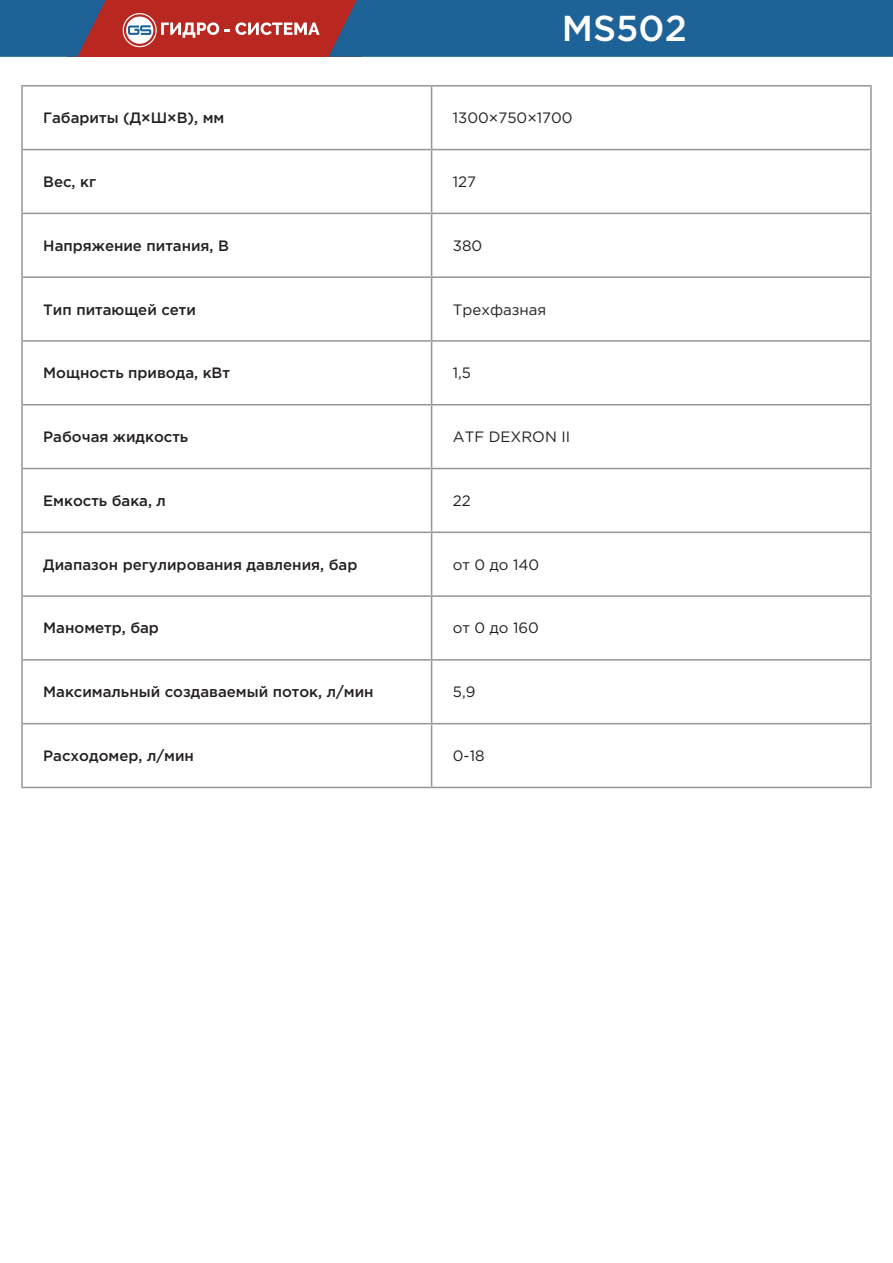
<style>
.page{position:relative;width:893px;height:1263px;background:#fff}
.page>*{position:absolute;margin:0;border:0;box-sizing:border-box;transform-origin:0 0}
.t1{font:500 36px "Gotham Pro";color:#fff}
.левый_столбец{font:500 15px "Gotham Pro";color:#231f20}
.Правый_абзац{font:15px "Gotham Pro";color:#231f20}
</style>
<div class="page">
<div style="left:68px;top:0;width:294px;height:57px;background:#b92820"></div>
<div style="left:329px;top:0;width:564px;height:57px;background:#1e6398"></div>
<svg style="left:0;top:0;width:106px;height:57px;background:#335b87"></svg>
<svg style="left:123px;top:13px;width:34px;height:34px"></svg>
<svg style="left:124px;top:14px;width:95px;height:32px"></svg>
<svg style="left:225px;top:22px;width:95px;height:13px"></svg>
<hr style="left:21px;top:85px;width:411px;height:2px;background:#939598">
<hr style="left:21px;top:87px;width:2px;height:62px;background:#939598">
<hr style="left:432px;top:85px;width:440px;height:2px;background:#939598">
<hr style="left:431px;top:87px;width:1px;height:62px;background:#939598">
<hr style="left:870px;top:87px;width:2px;height:62px;background:#939598">
<hr style="left:21px;top:149px;width:411px;height:1px;background:#939598">
<hr style="left:21px;top:150px;width:2px;height:63px;background:#939598">
<hr style="left:432px;top:149px;width:440px;height:1px;background:#939598">
<hr style="left:431px;top:150px;width:1px;height:63px;background:#939598">
<hr style="left:870px;top:150px;width:2px;height:63px;background:#939598">
<hr style="left:21px;top:213px;width:411px;height:1px;background:#939598">
<hr style="left:21px;top:214px;width:2px;height:62px;background:#939598">
<hr style="left:432px;top:213px;width:440px;height:1px;background:#939598">
<hr style="left:431px;top:214px;width:1px;height:62px;background:#939598">
<hr style="left:870px;top:214px;width:2px;height:62px;background:#939598">
<hr style="left:21px;top:276px;width:411px;height:2px;background:#939598">
<hr style="left:21px;top:278px;width:2px;height:62px;background:#939598">
<hr style="left:432px;top:276px;width:440px;height:2px;background:#939598">
<hr style="left:431px;top:278px;width:1px;height:62px;background:#939598">
<hr style="left:870px;top:278px;width:2px;height:62px;background:#939598">
<hr style="left:21px;top:340px;width:411px;height:2px;background:#939598">
<hr style="left:21px;top:342px;width:2px;height:62px;background:#939598">
<hr style="left:432px;top:340px;width:440px;height:2px;background:#939598">
<hr style="left:431px;top:342px;width:1px;height:62px;background:#939598">
<hr style="left:870px;top:342px;width:2px;height:62px;background:#939598">
<hr style="left:21px;top:404px;width:411px;height:1px;background:#939598">
<hr style="left:21px;top:405px;width:2px;height:63px;background:#939598">
<hr style="left:432px;top:404px;width:440px;height:1px;background:#939598">
<hr style="left:431px;top:405px;width:1px;height:63px;background:#939598">
<hr style="left:870px;top:405px;width:2px;height:63px;background:#939598">
<hr style="left:21px;top:468px;width:411px;height:1px;background:#939598">
<hr style="left:21px;top:469px;width:2px;height:62px;background:#939598">
<hr style="left:432px;top:468px;width:440px;height:1px;background:#939598">
<hr style="left:431px;top:469px;width:1px;height:62px;background:#939598">
<hr style="left:870px;top:469px;width:2px;height:62px;background:#939598">
<hr style="left:21px;top:531px;width:411px;height:2px;background:#939598">
<hr style="left:21px;top:533px;width:2px;height:62px;background:#939598">
<hr style="left:432px;top:531px;width:440px;height:2px;background:#939598">
<hr style="left:431px;top:533px;width:1px;height:62px;background:#939598">
<hr style="left:870px;top:533px;width:2px;height:62px;background:#939598">
<hr style="left:21px;top:595px;width:411px;height:2px;background:#939598">
<hr style="left:21px;top:597px;width:2px;height:62px;background:#939598">
<hr style="left:432px;top:595px;width:440px;height:2px;background:#939598">
<hr style="left:431px;top:597px;width:1px;height:62px;background:#939598">
<hr style="left:870px;top:597px;width:2px;height:62px;background:#939598">
<hr style="left:21px;top:659px;width:411px;height:2px;background:#939598">
<hr style="left:21px;top:661px;width:2px;height:62px;background:#939598">
<hr style="left:432px;top:659px;width:440px;height:2px;background:#939598">
<hr style="left:431px;top:661px;width:1px;height:62px;background:#939598">
<hr style="left:870px;top:661px;width:2px;height:62px;background:#939598">
<hr style="left:21px;top:723px;width:411px;height:1px;background:#939598">
<hr style="left:21px;top:724px;width:2px;height:63px;background:#939598">
<hr style="left:432px;top:723px;width:440px;height:1px;background:#939598">
<hr style="left:431px;top:724px;width:1px;height:63px;background:#939598">
<hr style="left:870px;top:724px;width:2px;height:63px;background:#939598">
<hr style="left:21px;top:787px;width:411px;height:1px;background:#939598">
<hr style="left:432px;top:787px;width:440px;height:1px;background:#939598">
<p class="t1" style="left:562px;top:8px;width:126px">MS502</p>
<p class="левый_столбец" style="left:43px;top:109px;width:183px">Габариты (Д×Ш×В), мм</p>
<p class="Правый_абзац" style="left:453px;top:110px;width:121px">1300×750×1700</p>
<p class="левый_столбец" style="left:43px;top:173px;width:54px">Вес, кг</p>
<p class="Правый_абзац" style="left:453px;top:173px;width:25px">127</p>
<p class="левый_столбец" style="left:43px;top:237px;width:187px">Напряжение питания, В</p>
<p class="Правый_абзац" style="left:453px;top:237px;width:31px">380</p>
<p class="левый_столбец" style="left:43px;top:301px;width:154px">Тип питающей сети</p>
<p class="Правый_абзац" style="left:453px;top:301px;width:95px">Трехфазная</p>
<p class="левый_столбец" style="left:43px;top:364px;width:188px">Мощность привода, кВт</p>
<p class="Правый_абзац" style="left:453px;top:365px;width:20px">1,5</p>
<p class="левый_столбец" style="left:43px;top:428px;width:147px">Рабочая жидкость</p>
<p class="Правый_абзац" style="left:453px;top:428px;width:119px">ATF DEXRON II</p>
<p class="левый_столбец" style="left:43px;top:492px;width:124px">Емкость бака, л</p>
<p class="Правый_абзац" style="left:453px;top:492px;width:19px">22</p>
<p class="левый_столбец" style="left:43px;top:556px;width:316px">Диапазон регулирования давления, бар</p>
<p class="Правый_абзац" style="left:453px;top:556px;width:88px">от 0 до 140</p>
<p class="левый_столбец" style="left:43px;top:620px;width:117px">Манометр, бар</p>
<p class="Правый_абзац" style="left:453px;top:620px;width:87px">от 0 до 160</p>
<p class="левый_столбец" style="left:43px;top:683px;width:332px">Максимальный создаваемый поток, л/мин</p>
<p class="Правый_абзац" style="left:453px;top:684px;width:24px">5,9</p>
<p class="левый_столбец" style="left:43px;top:747px;width:152px">Расходомер, л/мин</p>
<p class="Правый_абзац" style="left:453px;top:747px;width:33px">0-18</p>
</div>
